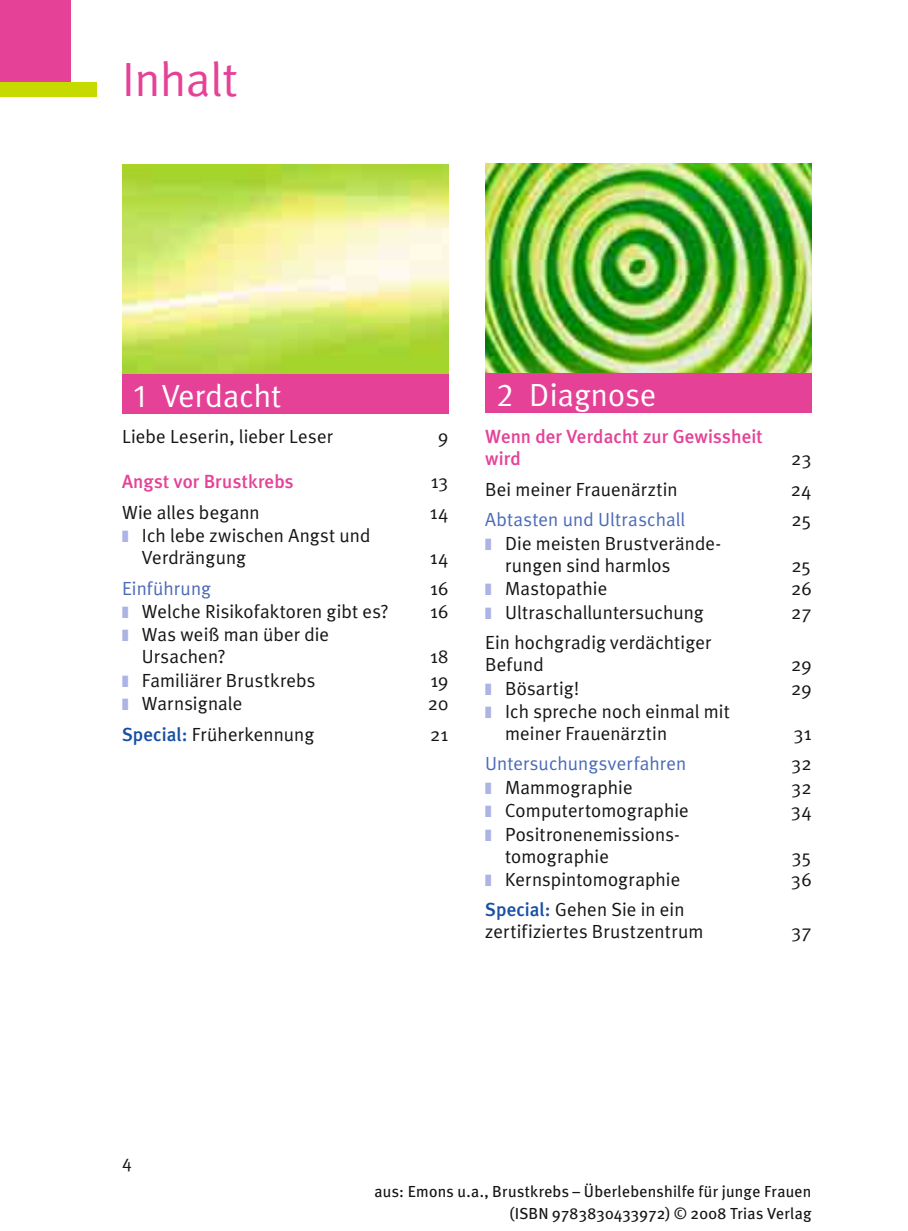
<style>
.page{position:relative;width:908px;height:1231px;background:#fff}
.page>*{position:absolute;margin:0;border:0;box-sizing:border-box;transform-origin:0 0}
.t1{font:48px "Meta Plus Normal";color:#e54297}
.t2{font:32px "Meta Plus Normal";letter-spacing:.005em;color:#fff}
.t3{font:19px/22px "Meta Plus Normal";letter-spacing:.005em;color:#151515}
.t4{font:19px "Meta Plus Normal";letter-spacing:.005em;color:#4b6ab8}
.t5{font:500 19px/22px "Meta Plus";color:#e54297}
.t6{font:18px "Meta Plus Normal";color:#151515}
.t7{font:16px/22px "Meta Plus";letter-spacing:.015em;color:#151515;text-align:right}
.s1{font-family:"Meta Normal Expert"}
.s2{font-family:"European Pi Three";color:#acb4e6}
.s3{font-family:"Meta Plus";font-weight:500;color:#164fa4}
</style>
<div class="page">
<div style="left:0;top:0;width:71px;height:96px;background:#e54297"></div>
<div style="left:0;top:82px;width:96px;height:14px;background:#c7da00"></div>
<img style="left:122px;top:164px;width:326px;height:210px">
<div style="left:122px;top:374px;width:326px;height:40px;background:#e54297"></div>
<img style="left:485px;top:163px;width:326px;height:210px">
<div style="left:485px;top:373px;width:326px;height:40px;background:#e54297"></div>
<h1 class="t1" style="left:122px;top:62px;width:117px">Inhalt</h1>
<h2 class="t2" style="left:133px;top:384px;width:149px"><span class="s1">1</span> Verdacht</h2>
<h2 class="t2" style="left:496px;top:382px;width:161px"><span class="s1">2</span> Diagnose</h2>
<p class="t3" style="left:122px;top:427px;width:212px">Liebe Leserin, lieber Leser</p>
<p class="t3" style="left:438px;top:427px;width:12px">9</p>
<p class="t5" style="left:122px;top:472px;width:173px">Angst vor Brustkrebs</p>
<p class="t3" style="left:430px;top:472px;width:19px">13</p>
<p class="t3" style="left:122px;top:502px;width:139px">Wie alles begann</p>
<p class="t3" style="left:429px;top:502px;width:20px">14</p>
<p class="t3" style="left:142px;top:526px;width:230px;text-indent:-20px"><span class="s2">-</span> Ich lebe zwischen Angst und<br>Verdrängung</p>
<p class="t5" style="left:485px;top:427px;width:279px">Wenn der Verdacht zur Gewissheit wird</p>
<p class="t3" style="left:790px;top:449px;width:22px">23</p>
<p class="t3" style="left:485px;top:479px;width:194px">Bei meiner Frauenärztin</p>
<p class="t3" style="left:790px;top:479px;width:22px">24</p>
<p class="t4" style="left:485px;top:512px;width:201px">Abtasten und Ultraschall</p>
<p class="t3" style="left:791px;top:510px;width:21px">25</p>
<p class="t3" style="left:505px;top:533px;width:218px;text-indent:-20px"><span class="s2">-</span> Die meisten Brustverände&shy;rungen sind harmlos</p>
<p class="t3" style="left:429px;top:548px;width:20px">14</p>
<p class="t3" style="left:791px;top:555px;width:21px">25</p>
<p class="t4" style="left:122px;top:581px;width:90px">Einführung</p>
<p class="t3" style="left:430px;top:578px;width:20px">16</p>
<p class="t3" style="left:122px;top:601px;width:268px"><span class="s2">-</span> Welche Risikofaktoren gibt es?</p>
<p class="t3" style="left:430px;top:601px;width:20px">16</p>
<p class="t3" style="left:142px;top:625px;width:189px;text-indent:-20px"><span class="s2">-</span> Was weiß man über die<br>Ursachen?</p>
<p class="t3" style="left:430px;top:647px;width:20px">18</p>
<p class="t3" style="left:122px;top:670px;width:195px"><span class="s2">-</span> Familiärer Brustkrebs</p>
<p class="t3" style="left:430px;top:670px;width:19px">19</p>
<p class="t3" style="left:122px;top:694px;width:122px"><span class="s2">-</span> Warnsignale</p>
<p class="t3" style="left:428px;top:694px;width:22px">20</p>
<p class="t3" style="left:122px;top:724px;width:193px"><span class="s3">Special:</span> Früherkennung</p>
<p class="t3" style="left:430px;top:724px;width:19px">21</p>
<p class="t3" style="left:485px;top:579px;width:124px"><span class="s2">-</span> Mastopathie</p>
<p class="t3" style="left:790px;top:579px;width:22px">26</p>
<p class="t3" style="left:485px;top:602px;width:220px"><span class="s2">-</span> Ultraschalluntersuchung</p>
<p class="t3" style="left:790px;top:602px;width:22px">27</p>
<p class="t3" style="left:485px;top:633px;width:228px">Ein hochgradig verdächtiger<br>Befund</p>
<p class="t3" style="left:790px;top:655px;width:22px">29</p>
<p class="t3" style="left:485px;top:678px;width:96px"><span class="s2">-</span> Bösartig!</p>
<p class="t3" style="left:790px;top:678px;width:22px">29</p>
<p class="t3" style="left:505px;top:701px;width:226px;text-indent:-20px"><span class="s2">-</span> Ich spreche noch einmal mit meiner Frauenärztin</p>
<p class="t3" style="left:793px;top:723px;width:19px">31</p>
<p class="t4" style="left:485px;top:756px;width:202px">Untersuchungsverfahren</p>
<p class="t3" style="left:790px;top:754px;width:22px">32</p>
<p class="t3" style="left:485px;top:777px;width:149px"><span class="s2">-</span> Mammographie</p>
<p class="t3" style="left:790px;top:777px;width:22px">32</p>
<p class="t3" style="left:485px;top:801px;width:205px"><span class="s2">-</span> Computertomographie</p>
<p class="t3" style="left:790px;top:801px;width:22px">34</p>
<p class="t3" style="left:505px;top:824px;width:176px;text-indent:-20px"><span class="s2">-</span> Positronenemissions - tomographie</p>
<p class="t3" style="left:791px;top:846px;width:22px">35</p>
<p class="t3" style="left:485px;top:870px;width:197px"><span class="s2">-</span> Kernspintomographie</p>
<p class="t3" style="left:790px;top:870px;width:22px">36</p>
<p class="t3" style="left:485px;top:899px;width:220px"><span class="s3">Special:</span> Gehen Sie in ein zertifiziertes Brustzentrum</p>
<p class="t3" style="left:791px;top:921px;width:22px">37</p>
<p class="t6" style="left:122px;top:1154px;width:11px">4</p>
<p class="t7" style="left:374px;top:1181px;width:438px">aus: Emons u.a., Brustkrebs – Überlebenshilfe für junge Frauen (ISBN 9783830433972) © 2008 Trias Verlag</p>
</div>
